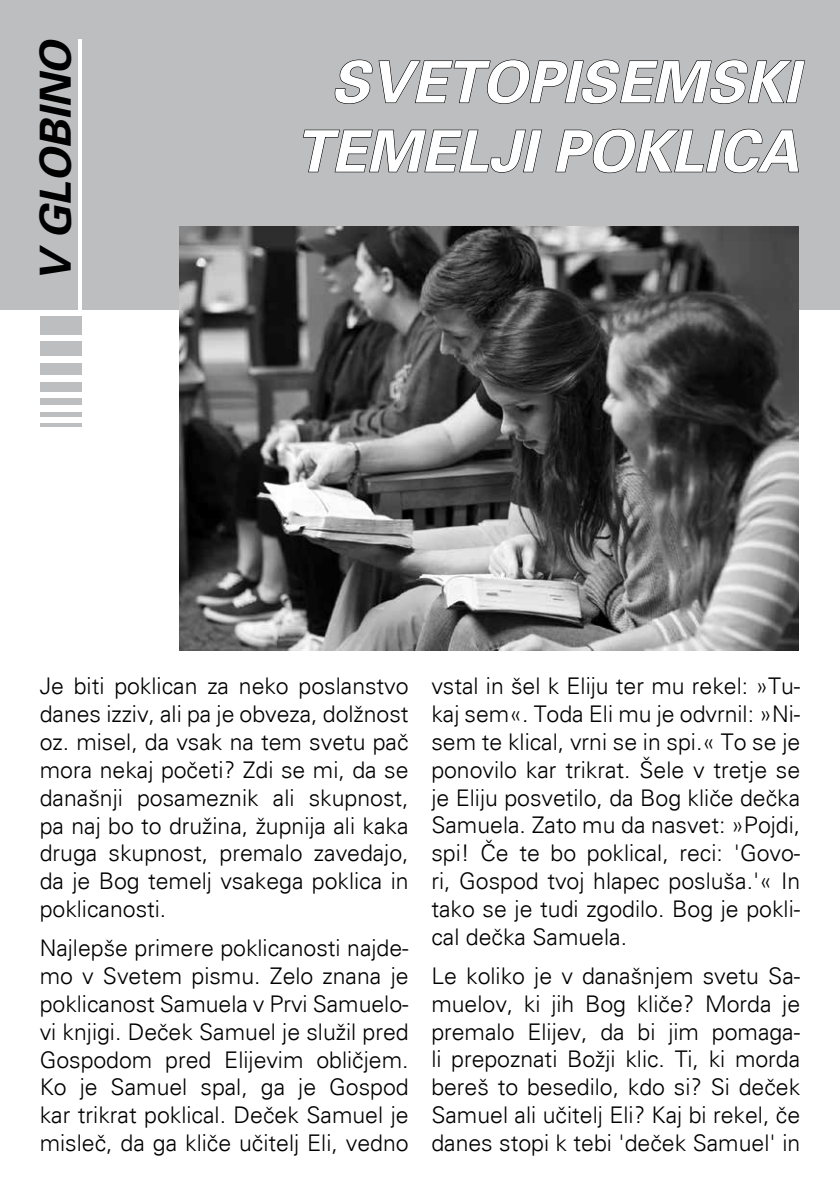
<style>
.page{position:relative;width:840px;height:1191px;background:#fff}
.page>*{position:absolute;margin:0;border:0;box-sizing:border-box;transform-origin:0 0}
.t1{font:italic 700 57.6px/69.2px "Univers";color:#fff;text-align:right}
.t2{font:italic 700 42.8px "SS Univers";color:#000}
.t3{font:300 23px/27.8px "Univers";color:#000;text-align:justify}
</style>
<div class="page">
<div style="left:0;top:0;width:839px;height:309px;background:#bcbec0"></div>
<svg style="left:334px;top:59px;width:38px;height:45px"></svg>
<svg style="left:378px;top:59px;width:427px;height:45px"></svg>
<svg style="left:303px;top:129px;width:239px;height:44px"></svg>
<svg style="left:555px;top:128px;width:244px;height:46px"></svg>
<img style="left:179px;top:227px;width:618px;height:423px">
<div style="left:40px;top:316px;width:42px;height:18px;background:#bcbec0"></div>
<div style="left:40px;top:342px;width:42px;height:14px;background:#bcbec0"></div>
<div style="left:40px;top:363px;width:42px;height:12px;background:#bcbec0"></div>
<div style="left:40px;top:382px;width:42px;height:9px;background:#bcbec0"></div>
<div style="left:40px;top:398px;width:42px;height:7px;background:#bcbec0"></div>
<div style="left:40px;top:412px;width:42px;height:5px;background:#bcbec0"></div>
<hr style="left:40px;top:424px;width:42px;height:3px;background:#bcbec0">
<hr style="left:78px;top:40px;width:4px;height:270px;background:#fff">
<h2 class="t2" style="left:28px;top:282px;width:245px;rotate:-90deg">V GLOBINO</h2>
<h1 class="t1" style="left:295px;top:50px;width:504px">SVETOPISEMSKI<br>TEMELJI POKLICA</h1>
<p class="t3" style="left:40px;top:672px;width:370px">Je biti poklican za neko poslanstvo danes izziv, ali pa je obveza, dolžnost oz. misel, da vsak na tem svetu pač mora nekaj početi? Zdi se mi, da se današnji posameznik ali skupnost, pa naj bo to družina, župnija ali kaka druga skupnost, premalo zavedajo, da je Bog temelj vsakega poklica in poklicanosti.</p>
<p class="t3" style="left:40px;top:934px;width:370px">Najlepše primere poklicanosti najde&shy;mo v Svetem pismu. Zelo znana je poklicanost Samuela v Prvi Samuelo&shy;vi knjigi. Deček Samuel je služil pred Gospodom pred Elijevim obličjem.<br>Ko je Samuel spal, ga je Gospod kar trikrat poklical. Deček Samuel je misleč, da ga kliče učitelj Eli, vedno</p>
<p class="t3" style="left:431px;top:672px;width:370px">vstal in šel k Eliju ter mu rekel: »Tu&shy;kaj sem«. Toda Eli mu je odvrnil: »Ni&shy;sem te klical, vrni se in spi.« To se je ponovilo kar trikrat. Šele v tretje se je Eliju posvetilo, da Bog kliče dečka Samuela. Zato mu da nasvet: »Pojdi, spi! Če te bo poklical, reci: 'Govo&shy;ri, Gospod tvoj hlapec posluša.'« In tako se je tudi zgodilo. Bog je pokli&shy;cal dečka Samuela.</p>
<p class="t3" style="left:431px;top:962px;width:370px">Le koliko je v današnjem svetu Sa&shy;muelov, ki jih Bog kliče? Morda je premalo Elijev, da bi jim pomaga&shy;li prepoznati Božji klic. Ti, ki morda bereš to besedilo, kdo si? Si deček Samuel ali učitelj Eli? Kaj bi rekel, če danes stopi k tebi 'deček Samuel' in</p>
</div>
